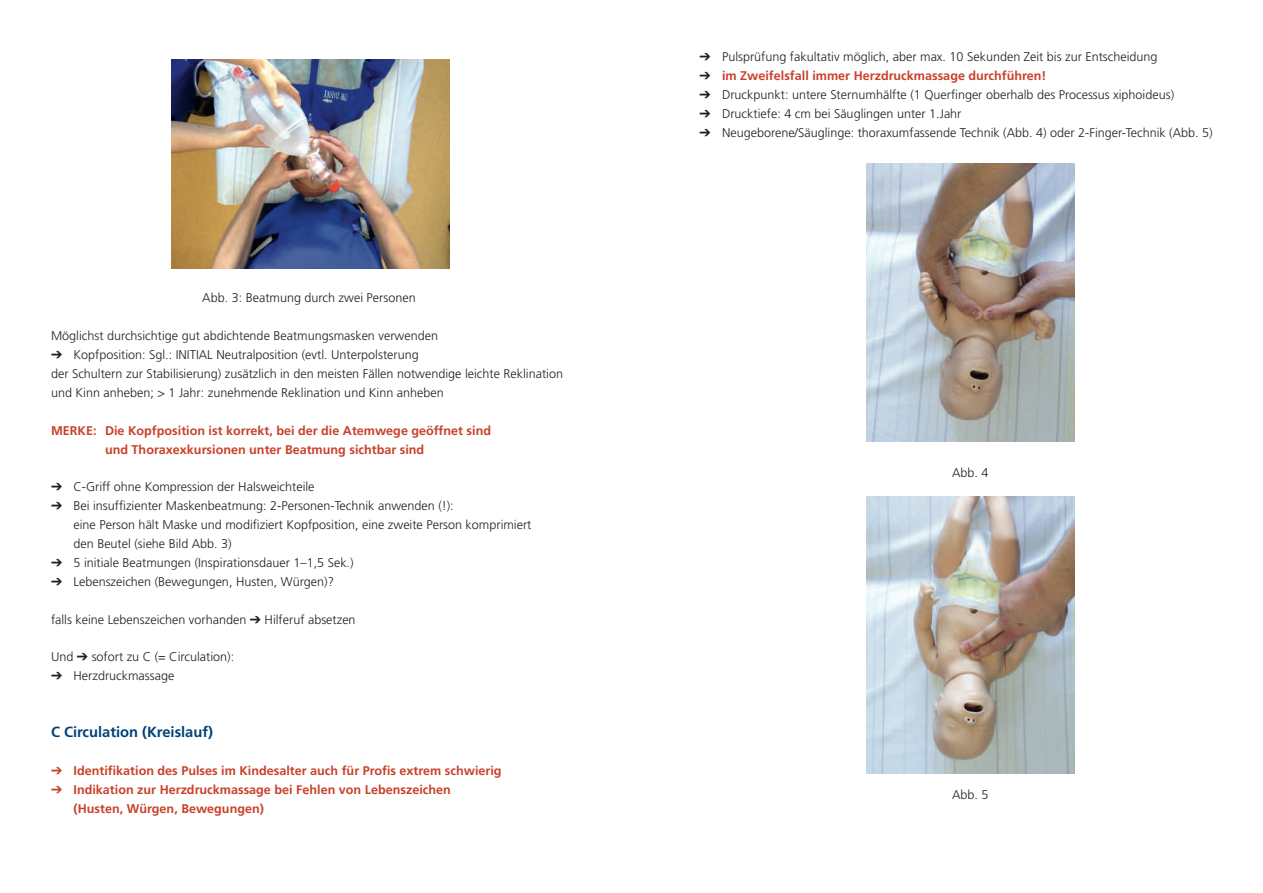
<style>
.page{position:relative;width:1263px;height:893px;background:#fff}
.page>*{position:absolute;margin:0;border:0;box-sizing:border-box;transform-origin:0 0}
.t1{font:700 14.7px "Frutiger LT";color:#004279}
.t2{font:300 12.6px/18.9px "Frutiger LT";color:#231f20}
.t3{font:700 12.6px/18.9px "Frutiger LT";color:#c9402b}
.s1{color:#231f20}
</style>
<div class="page">
<img style="left:172px;top:60px;width:277px;height:208px">
<img style="left:866px;top:163px;width:208px;height:278px">
<img style="left:866px;top:496px;width:208px;height:278px">
<p class="t2" style="left:202px;top:289px;width:215px">Abb. 3: Beatmung durch zwei Personen</p>
<p class="t2" style="left:51px;top:327px;width:388px">Möglichst durchsichtige gut abdichtende Beatmungsmasken verwenden</p>
<p class="t2" style="left:51px;top:345px;width:513px">• Kopfposition: Sgl.: INITIAL Neutralposition (evtl. Unterpolsterung<br>der Schultern zur Stabilisierung) zusätzlich in den meisten Fällen notwendige leichte Reklination und Kinn anheben; &gt; 1 Jahr: zunehmende Reklination und Kinn anheben</p>
<p class="t3" style="left:105px;top:421px;width:388px;text-indent:-54px">MERKE: Die Kopfposition ist korrekt, bei der die Atemwege geöffnet sind und Thoraxexkursionen unter Beatmung sichtbar sind</p>
<p class="t2" style="left:51px;top:478px;width:265px">• C-Griff ohne Kompression der Halsweichteile</p>
<p class="t2" style="left:74px;top:497px;width:459px;text-indent:-23px">• Bei insuffizienter Maskenbeatmung: 2-Personen-Technik anwenden (!):<br>eine Person hält Maske und modifiziert Kopfposition, eine zweite Person komprimiert den Beutel (siehe Bild Abb. 3)</p>
<p class="t2" style="left:51px;top:553px;width:304px">• 5 initiale Beatmungen (Inspirationsdauer 1–1,5 Sek.)</p>
<p class="t2" style="left:51px;top:572px;width:284px">• Lebenszeichen (Bewegungen, Husten, Würgen)?</p>
<p class="t2" style="left:51px;top:610px;width:306px">falls keine Lebenszeichen vorhanden • Hilferuf absetzen</p>
<p class="t2" style="left:51px;top:648px;width:185px">Und • sofort zu C (= Circulation):</p>
<p class="t2" style="left:51px;top:667px;width:125px">• Herzdruckmassage</p>
<p class="t1" style="left:51px;top:723px;width:164px">C Circulation (Kreislauf)</p>
<p class="t3" style="left:51px;top:761px;width:452px">• Identifikation des Pulses im Kindesalter auch für Profis extrem schwierig</p>
<p class="t3" style="left:74px;top:780px;width:379px;text-indent:-23px">• Indikation zur Herzdruckmassage bei Fehlen von Lebenszeichen (Husten, Würgen, Bewegungen)</p>
<p class="t2" style="left:699px;top:48px;width:459px">• Pulsprüfung fakultativ möglich, aber max. 10 Sekunden Zeit bis zur Entscheidung</p>
<p class="t3" style="left:699px;top:66px;width:348px"><span class="s1">•</span> im Zweifelsfall immer Herzdruckmassage durchführen!</p>
<p class="t2" style="left:699px;top:86px;width:476px">• Druckpunkt: untere Sternumhälfte (1 Querfinger oberhalb des Processus xiphoideus)</p>
<p class="t2" style="left:699px;top:104px;width:263px">• Drucktiefe: 4 cm bei Säuglingen unter 1.Jahr</p>
<p class="t2" style="left:699px;top:123px;width:515px">• Neugeborene/Säuglinge: thoraxumfassende Technik (Abb. 4) oder 2-Finger-Technik (Abb. 5)</p>
<p class="t2" style="left:952px;top:464px;width:38px">Abb. 4</p>
<p class="t2" style="left:952px;top:785px;width:38px">Abb. 5</p>
</div>
